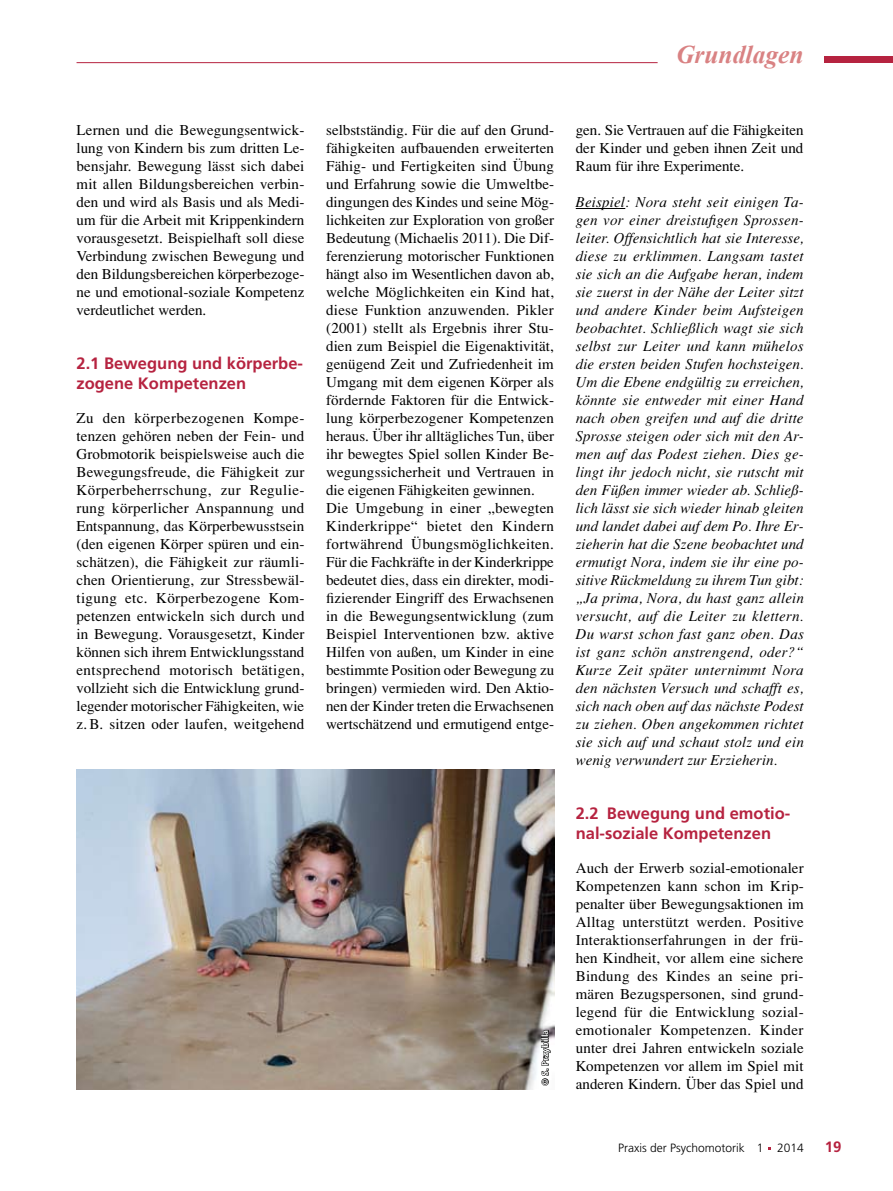
<style>
.page{position:relative;width:893px;height:1191px;background:#fff}
.page>*{position:absolute;margin:0;border:0;box-sizing:border-box;transform-origin:0 0}
.t1{font:italic 700 25.5px "Times New Roman";color:#d98283}
.t2{font:700 16.5px/19.8px "Frutiger";color:#b62340}
.t3{font:15px/18px "Times";letter-spacing:.005em;color:#000;text-align:justify}
.t4{font:italic 15px/18px "Times";color:#000;text-align:justify}
.t5{font:700 15px "Frutiger";color:#b62340}
.t6{font:300 12px "Frutiger";color:#000}
.t7{font:700 9px "Frutiger";color:#fff}
</style>
<div class="page">
<div style="left:825px;top:57px;width:68px;height:6px;background:#b62340"></div>
<hr style="left:77px;top:62px;width:581px;height:1px;background:#b62340">
<hr style="left:576px;top:208px;width:49px;height:1px;background:#000">
<img style="left:77px;top:769px;width:477px;height:320px">
<svg style="left:541px;top:1029px;width:10px;height:57px"></svg>
<h1 class="t1" style="left:676px;top:40px;width:129px">Grundlagen</h1>
<p class="t3" style="left:77px;top:121px;width:229px">Lernen und die Bewegungsentwick&shy;lung von Kindern bis zum dritten Le&shy;bensjahr. Bewegung lässt sich dabei mit allen Bildungsbereichen verbin&shy;den und wird als Basis und als Medi&shy;um für die Arbeit mit Krippenkindern vorausgesetzt. Beispielhaft soll diese Verbindung zwischen Bewegung und den Bildungsbereichen körperbezoge&shy;ne und emotional-soziale Kompetenz verdeutlichet werden.</p>
<p class="t2" style="left:77px;top:353px;width:228px">2.1 Bewegung und körperbe&shy;zogene Kompetenzen</p>
<p class="t3" style="left:77px;top:409px;width:230px">Zu den körperbezogenen Kompe&shy;tenzen gehören neben der Fein- und Grobmotorik beispielsweise auch die Bewegungsfreude, die Fähigkeit zur Körperbeherrschung, zur Regulie&shy;rung körperlicher Anspannung und Entspannung, das Körperbewusstsein (den eigenen Körper spüren und ein&shy;schätzen), die Fähigkeit zur räumli&shy;chen Orientierung, zur Stressbewäl&shy;tigung etc. Körperbezogene Kom&shy;petenzen entwickeln sich durch und in Bewegung. Vorausgesetzt, Kinder können sich ihrem Entwicklungsstand entsprechend motorisch betätigen, vollzieht sich die Entwicklung grund&shy;legender motorischer Fähigkeiten, wie z.B. sitzen oder laufen, weitgehend</p>
<p class="t3" style="left:326px;top:121px;width:230px;text-align:left">selbstständig. Für die auf den Grund&shy;fähigkeiten aufbauenden erweiterten Fähig- und Fertigkeiten sind Übung und Erfahrung sowie die Umweltbe&shy;dingungen des Kindes und seine Mög&shy;lichkeiten zur Exploration von großer Bedeutung (Michaelis 2011). Die Dif&shy;ferenzierung motorischer Funktionen hängt also im Wesentlichen davon ab, welche Möglichkeiten ein Kind hat, diese Funktion anzuwenden. Pikler (2001) stellt als Ergebnis ihrer Stu&shy;dien zum Beispiel die Eigenaktivität, genügend Zeit und Zufriedenheit im Umgang mit dem eigenen Körper als fördernde Faktoren für die Entwick&shy;lung körperbezogener Kompetenzen heraus. Über ihr alltägliches Tun, über ihr bewegtes Spiel sollen Kinder Be&shy;wegungssicherheit und Vertrauen in die eigenen Fähigkeiten gewinnen.<br>Die Umgebung in einer „bewegten Kinderkrippe“ bietet den Kindern fortwährend Übungsmöglichkeiten.<br>Für die Fachkräfte in der Kinderkrippe bedeutet dies, dass ein direkter, modi&shy;fizierender Eingriff des Erwachsenen in die Bewegungsentwicklung (zum Beispiel Interventionen bzw. aktive Hilfen von außen, um Kinder in eine bestimmte Position oder Bewegung zu bringen) vermieden wird. Den Aktio&shy;nen der Kinder treten die Erwachsenen wertschätzend und ermutigend entge-</p>
<p class="t3" style="left:576px;top:121px;width:229px">gen. Sie Vertrauen auf die Fähigkeiten der Kinder und geben ihnen Zeit und Raum für ihre Experimente.</p>
<p class="t4" style="left:576px;top:193px;width:230px">Beispiel: Nora steht seit einigen Ta&shy;gen vor einer dreistufigen Sprossen&shy;leiter. Offensichtlich hat sie Interesse, diese zu erklimmen. Langsam tastet sie sich an die Aufgabe heran, indem sie zuerst in der Nähe der Leiter sitzt und andere Kinder beim Aufsteigen beobachtet. Schließlich wagt sie sich selbst zur Leiter und kann mühelos die ersten beiden Stufen hochsteigen.<br>Um die Ebene endgültig zu erreichen, könnte sie entweder mit einer Hand nach oben greifen und auf die dritte Sprosse steigen oder sich mit den Ar&shy;men auf das Podest ziehen. Dies ge&shy;lingt ihr jedoch nicht, sie rutscht mit den Füßen immer wieder ab. Schließ&shy;lich lässt sie sich wieder hinab gleiten und landet dabei auf dem Po. Ihre Er&shy;zieherin hat die Szene beobachtet und ermutigt Nora, indem sie ihr eine po&shy;sitive Rückmeldung zu ihrem Tun gibt: „Ja prima, Nora, du hast ganz allein versucht, auf die Leiter zu klettern.<br>Du warst schon fast ganz oben. Das ist ganz schön anstrengend, oder?“ Kurze Zeit später unternimmt Nora den nächsten Versuch und schafft es, sich nach oben auf das nächste Podest zu ziehen. Oben angekommen richtet sie sich auf und schaut stolz und ein wenig verwundert zur Erzieherin.</p>
<p class="t2" style="left:576px;top:803px;width:216px">2.2 Bewegung und emotio&shy;nal-soziale Kompetenzen</p>
<p class="t3" style="left:576px;top:859px;width:230px">Auch der Erwerb sozial-emotionaler Kompetenzen kann schon im Krip&shy;penalter über Bewegungsaktionen im Alltag unterstützt werden. Positive Interaktionserfahrungen in der frü&shy;hen Kindheit, vor allem eine sichere Bindung des Kindes an seine pri&shy;mären Bezugspersonen, sind grund&shy;legend für die Entwicklung sozial&shy;emotionaler Kompetenzen. Kinder unter drei Jahren entwickeln soziale Kompetenzen vor allem im Spiel mit anderen Kindern. Über das Spiel und</p>
<p class="t7" style="left:540px;top:1085px;width:57px;rotate:-90deg">© S. Przybilla</p>
<p class="t6" style="left:618px;top:1141px;width:187px">Praxis der Psychomotorik 1 2014</p>
<p class="t5" style="left:825px;top:1138px;width:18px">19</p>
</div>
